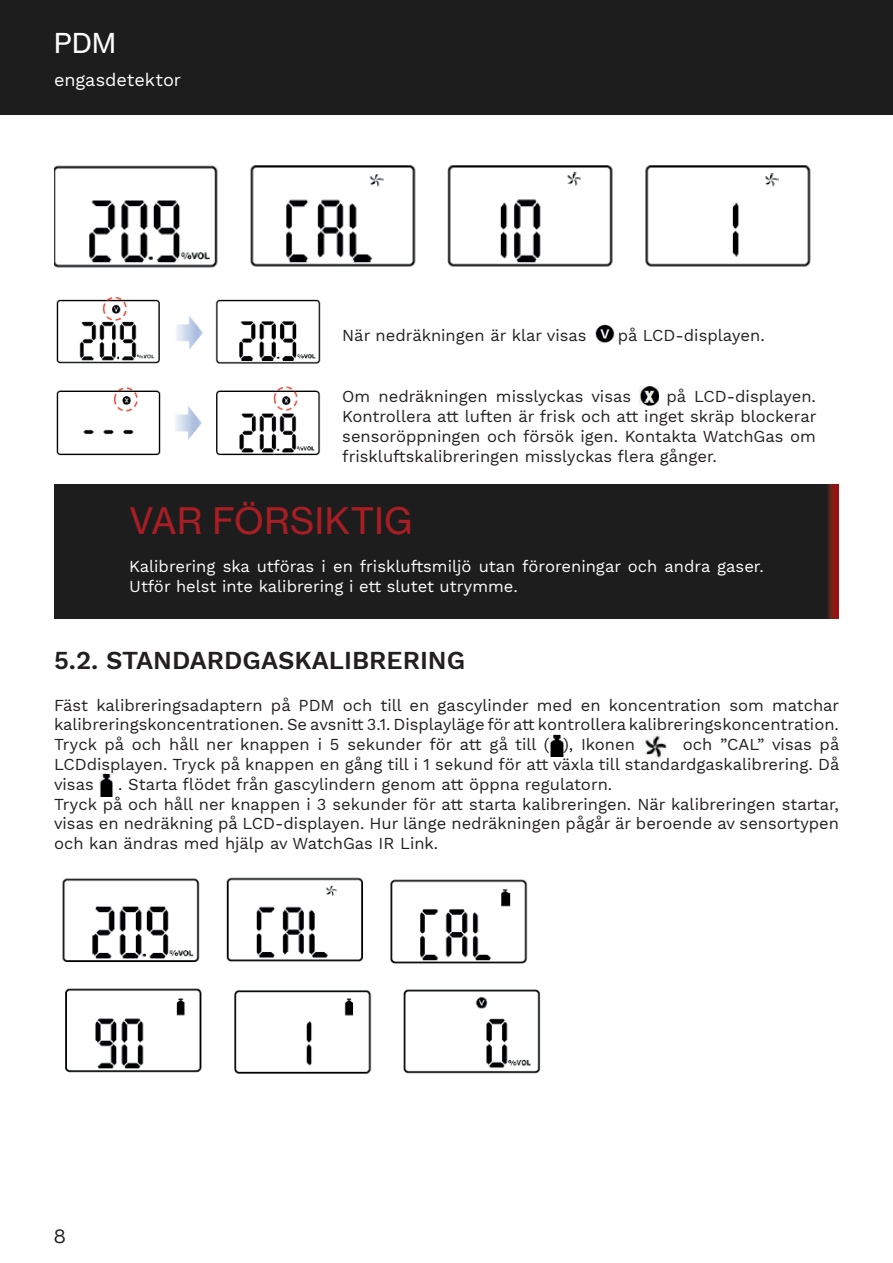
<style>
.page{position:relative;width:893px;height:1263px;background:#fff}
.page>*{position:absolute;margin:0;border:0;box-sizing:border-box;transform-origin:0 0}
.t1{font:36px "N Haas Grotesk TX Pro 55 Rg";letter-spacing:.015em;color:#a91d24}
.t2{font:27px "N Haas Grotesk TX Pro 55 Rg";color:#fff}
.t3{font:600 25.5px "Work Sans";color:#231f20}
.t4{font:19.5px "N Haas Grotesk DS Pro 55 Rg";color:#1f1d1c}
.t5{font:18px "Work Sans";letter-spacing:-.005em;color:#fff}
.t6{font:16.5px/19.8px "Work Sans";color:#231f20;text-align:justify}
.t7{font:16.5px/19.8px "Work Sans";color:#fff}
</style>
<div class="page">
<div style="left:0;top:0;width:892px;height:115px;background:#1e1d1d"></div>
<svg style="left:892px;top:0;width:1px;height:115px"></svg>
<img style="left:54px;top:165px;width:757px;height:103px">
<img style="left:595px;top:324px;width:20px;height:19px">
<img style="left:56px;top:386px;width:265px;height:70px">
<img style="left:639px;top:386px;width:19px;height:19px">
<img style="left:56px;top:296px;width:265px;height:68px">
<div style="left:54px;top:485px;width:772px;height:134px;background:#1e1d1d"></div>
<div style="left:54px;top:498px;width:785px;height:12px;background:#1e1d1d"></div>
<svg style="left:826px;top:485px;width:13px;height:134px;background:#6f1a16"></svg>
<img style="left:550px;top:734px;width:13px;height:22px">
<img style="left:643px;top:735px;width:24px;height:24px">
<img style="left:99px;top:774px;width:14px;height:22px">
<img style="left:62px;top:877px;width:479px;height:197px">
<h2 class="t2" style="left:54px;top:26px;width:63px">PDM</h2>
<p class="t5" style="left:54px;top:69px;width:129px">engasdetektor</p>
<p class="t6" style="left:342px;top:327px;width:246px">När nedräkningen är klar visas</p>
<p class="t6" style="left:618px;top:327px;width:148px">på LCD-displayen.</p>
<p class="t6" style="left:342px;top:387px;width:476px;text-indent:324px">på LCD-displayen.<br>Kontrollera att luften är frisk och att inget skräp blockerar sensoröppningen och försök igen. Kontakta WatchGas om friskluftskalibreringen misslyckas flera gånger.</p>
<h1 class="t1" style="left:130px;top:499px;width:284px">VAR FÖRSIKTIG</h1>
<p class="t7" style="left:129px;top:557px;width:636px">Kalibrering ska utföras i en friskluftsmiljö utan föroreningar och andra gaser.<br>Utför helst inte kalibrering i ett slutet utrymme.</p>
<p class="t6" style="left:342px;top:387px;width:290px">Om nedräkningen misslyckas visas</p>
<h3 class="t3" style="left:54px;top:645px;width:413px">5.2. STANDARDGASKALIBRERING</h3>
<p class="t6" style="left:54px;top:696px;width:787px">Fäst kalibreringsadaptern på PDM och till en gascylinder med en koncentration som matchar kalibreringskoncentrationen. Se avsnitt 3.1. Displayläge för att kontrollera kalibreringskoncentration.<br>Tryck på och håll ner knappen i 5 sekunder för att gå till ( ), Ikonen</p>
<p class="t6" style="left:54px;top:735px;width:787px;text-indent:629px">och ”CAL” visas på LCDdisplayen. Tryck på knappen en gång till i 1 sekund för att växla till standardgaskalibrering. Då visas</p>
<p class="t6" style="left:54px;top:775px;width:786px;text-align:left;text-indent:64px">. Starta flödet från gascylindern genom att öppna regulatorn.<br>Tryck på och håll ner knappen i 3 sekunder för att starta kalibreringen. När kalibreringen startar, visas en nedräkning på LCD-displayen. Hur länge nedräkningen pågår är beroende av sensortypen och kan ändras med hjälp av WatchGas IR Link.</p>
<p class="t4" style="left:54px;top:1225px;width:13px">8</p>
</div>
